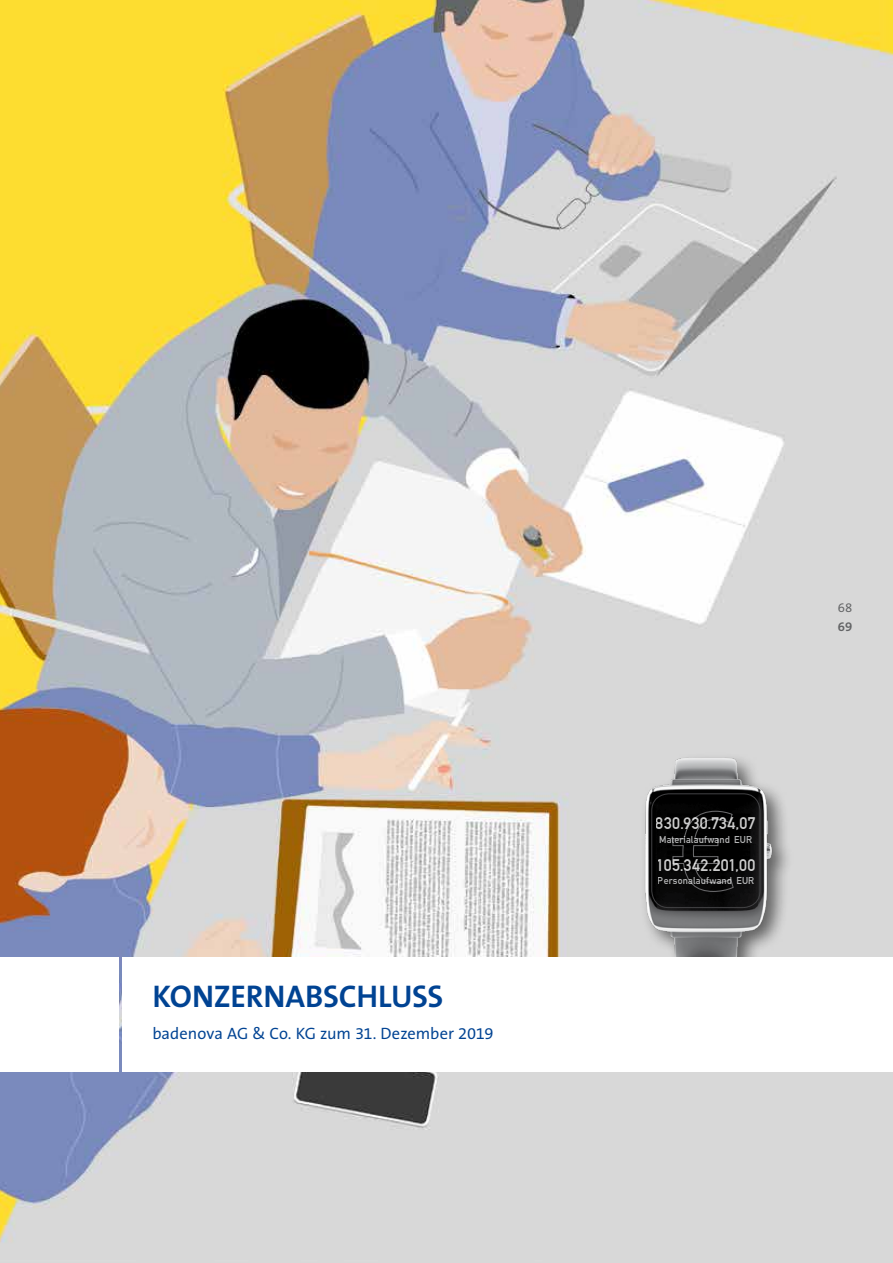
<style>
.page{position:relative;width:893px;height:1263px;background:#fff}
.page>*{position:absolute;margin:0;border:0;box-sizing:border-box;transform-origin:0 0}
.t1{font:700 31.5px "Thesans Badenova";letter-spacing:-.005em;color:#004393}
.t2{font:16.5px "Thesans Badenova";color:#004393}
.t3{font:700 16.5px "DIN Alternate";letter-spacing:.015em;color:#fff}
.t4{font:13.2px "Thesans Badenova";color:#636466}
.t5{font:700 13.2px "Thesans Badenova";color:#636466}
.t6{font:700 9.75px "DIN Alternate";letter-spacing:.01em;color:#e2e3e4}
</style>
<div class="page">
<img style="left:0;top:0;width:893px;height:1263px">
<div style="left:640px;top:753px;width:153px;height:235px;background:#000;opacity:.55"></div>
<img style="left:634px;top:750px;width:146px;height:207px">
<div style="left:651px;top:793px;width:109px;height:115px;border:1px solid #434345;border-radius:17px"></div>
<svg style="left:672px;top:810px;width:62px;height:82px;background:#0b0b0b"></svg>
<div style="left:123px;top:957px;width:770px;height:114px;background:#fff"></div>
<div style="left:0;top:957px;width:118px;height:114px;background:#fff"></div>
<h1 class="t1" style="left:152px;top:980px;width:293px">KONZERNABSCHLUSS</h1>
<h2 class="t2" style="left:152px;top:1025px;width:343px">badenova AG &amp; Co. KG zum 31. Dezember 2019</h2>
<h2 class="t3" style="left:656px;top:811px;width:101px">830.930.734,07</h2>
<p class="t6" style="left:659px;top:832px;width:94px">Materialaufwand EUR</p>
<h2 class="t3" style="left:657px;top:852px;width:100px">105.342.201,00</h2>
<p class="t6" style="left:658px;top:873px;width:98px">Personalaufwand EUR</p>
<h3 class="t4" style="left:838px;top:601px;width:16px">68</h3>
<h3 class="t5" style="left:838px;top:620px;width:16px">69</h3>
</div>
